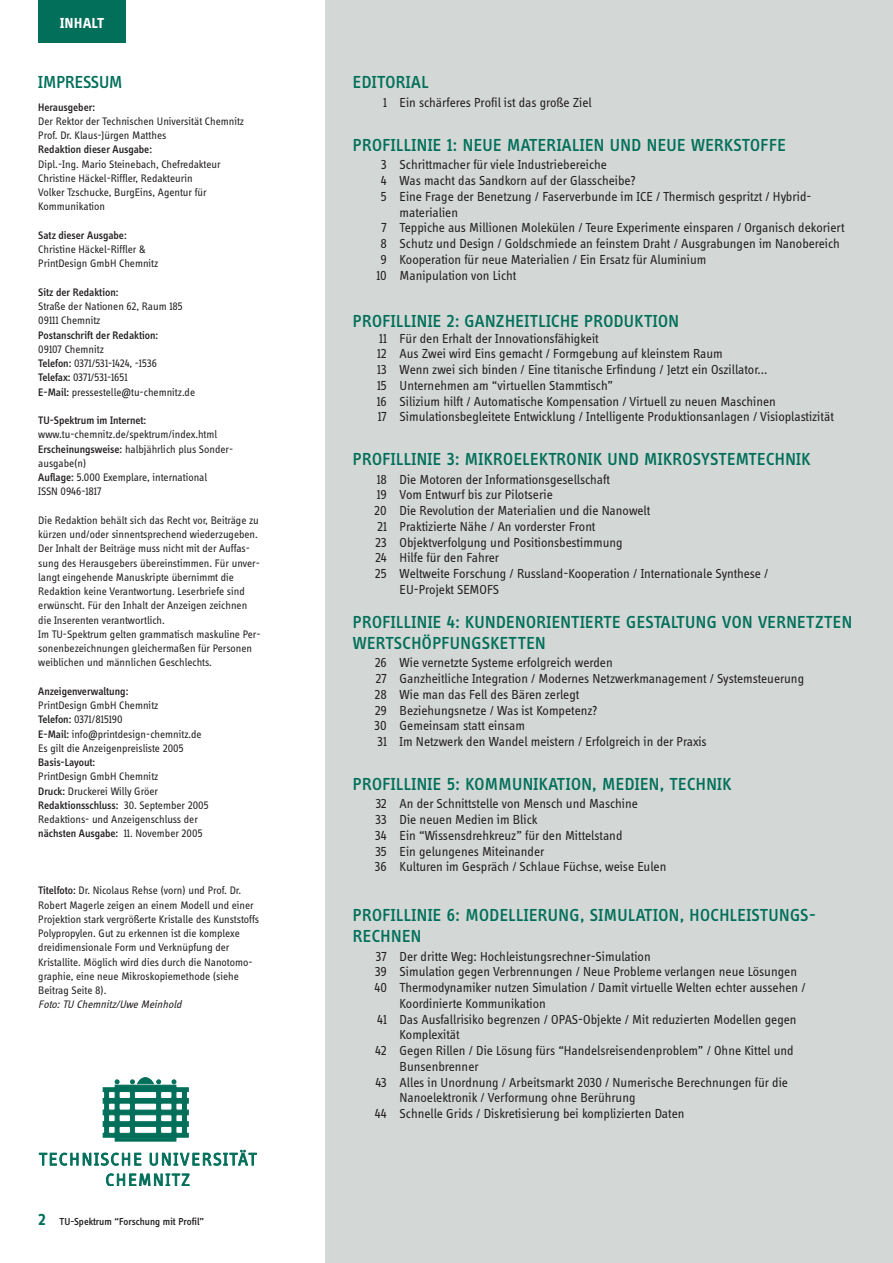
<style>
.page{position:relative;width:893px;height:1263px;background:#fff}
.page>*{position:absolute;margin:0;border:0;box-sizing:border-box;transform-origin:0 0}
.t1{font:500 18px/21px "Info Disp";letter-spacing:.025em;color:#016f5a}
.t2{font:500 18px "Info Disp";letter-spacing:-.01em;color:#016f5a}
.t3{font:700 15px "Info Disp";letter-spacing:.045em;color:#fff}
.t4{font:13.5px/15.8px "Info Disp";color:#231f20}
.t5{font:11.25px/14.2px "Info Disp";color:#231f20}
.t6{font:500 11.25px "Info Disp";color:#231f20}
.t7{font:italic 11.25px "Info Disp";color:#231f20}
.t8{font:500 10.5px "Info Disp";color:#231f20}
.s1{font-weight:500}
.s2{font-weight:700;font-size:16.5px;color:#016f5a}
</style>
<div class="page">
<div style="left:325px;top:0;width:567px;height:1263px;background:#d3d8d6"></div>
<svg style="left:103px;top:1077px;width:85px;height:64px"></svg>
<svg style="left:39px;top:1150px;width:218px;height:36px"></svg>
<div style="left:38px;top:0;width:87px;height:43px;background:#016f5a"></div>
<p class="t3" style="left:60px;top:18px;width:45px">INHALT</p>
<h1 class="t2" style="left:38px;top:75px;width:86px">IMPRESSUM</h1>
<p class="t6" style="left:38px;top:103px;width:58px">Herausgeber:</p>
<p class="t5" style="left:38px;top:115px;width:207px">Der Rektor der Technischen Universität Chemnitz<br>Prof. Dr. Klaus-Jürgen Matthes</p>
<p class="t6" style="left:38px;top:145px;width:115px">Redaktion dieser Ausgabe:</p>
<p class="t5" style="left:38px;top:158px;width:184px">Dipl.-Ing. Mario Steinebach, Chefredakteur Christine Häckel-Riffler, Redakteurin Volker Tzschucke, BurgEins, Agentur für Kommunikation</p>
<p class="t6" style="left:38px;top:231px;width:90px">Satz dieser Ausgabe:</p>
<p class="t5" style="left:38px;top:243px;width:122px">Christine Häckel-Riffler &amp;<br>PrintDesign GmbH Chemnitz</p>
<p class="t6" style="left:38px;top:288px;width:82px">Sitz der Redaktion:</p>
<p class="t5" style="left:38px;top:300px;width:146px">Straße der Nationen 62, Raum 185<br>09111 Chemnitz</p>
<p class="t6" style="left:38px;top:331px;width:121px">Postanschrift der Redaktion:</p>
<p class="t5" style="left:38px;top:343px;width:158px">09107 Chemnitz<br><span class="s1">Telefon:</span> 0371/531-1424, -1536<br><span class="s1">Telefax:</span> 0371/531-1651<br><span class="s1">E-Mail:</span> pressestelle@tu-chemnitz.de</p>
<p class="t6" style="left:38px;top:416px;width:110px">TU-Spektrum im Internet:</p>
<p class="t5" style="left:38px;top:429px;width:196px">www.tu-chemnitz.de/spektrum/index.html<br><span class="s1">Erscheinungsweise:</span> halbjährlich plus Sonder&shy;ausgabe(n)<br><span class="s1">Auflage:</span> 5.000 Exemplare, international<br>ISSN 0946-1817</p>
<p class="t5" style="left:38px;top:514px;width:224px">Die Redaktion behält sich das Recht vor, Beiträge zu kürzen und/oder sinnentsprechend wiederzugeben.<br>Der Inhalt der Beiträge muss nicht mit der Auffas&shy;sung des Herausgebers übereinstimmen. Für unver&shy;langt eingehende Manuskripte übernimmt die Redaktion keine Verantwortung. Leserbriefe sind erwünscht. Für den Inhalt der Anzeigen zeichnen die Inserenten verantwortlich.<br>Im TU-Spektrum gelten grammatisch maskuline Per&shy;sonenbezeichnungen gleichermaßen für Personen weiblichen und männlichen Geschlechts.</p>
<p class="t6" style="left:38px;top:687px;width:92px">Anzeigenverwaltung:</p>
<p class="t5" style="left:38px;top:699px;width:165px">PrintDesign GmbH Chemnitz<br><span class="s1">Telefon:</span> 0371/815190<br><span class="s1">E-Mail:</span> info@printdesign-chemnitz.de<br>Es gilt die Anzeigenpreisliste 2005</p>
<p class="t6" style="left:38px;top:758px;width:59px">Basis-Layout:</p>
<p class="t5" style="left:38px;top:771px;width:172px">PrintDesign GmbH Chemnitz<br><span class="s1">Druck:</span> Druckerei Willy Gröer <span class="s1">Redaktionsschluss:</span> 30. September 2005<br>Redaktions- und Anzeigenschluss der <span class="s1">nächsten Ausgabe:</span> 11. November 2005</p>
<p class="t5" style="left:38px;top:885px;width:222px"><span class="s1">Titelfoto:</span> Dr. Nicolaus Rehse (vorn) und Prof. Dr.<br>Robert Magerle zeigen an einem Modell und einer Projektion stark vergrößerte Kristalle des Kunststoffs Polypropylen. Gut zu erkennen ist die komplexe dreidimensionale Form und Verknüpfung der Kristallite. Möglich wird dies durch die Nanotomo&shy;graphie, eine neue Mikroskopiemethode (siehe Beitrag Seite 8).</p>
<p class="t7" style="left:38px;top:1000px;width:147px">Foto:TU Chemnitz/Uwe Meinhold</p>
<p class="t8" style="left:38px;top:1217px;width:167px"><span class="s2">2</span> TU-Spektrum “Forschung mit Profil”</p>
<h1 class="t1" style="left:353px;top:74px;width:77px">EDITORIAL</h1>
<p class="t4" style="left:383px;top:96px;width:210px">1 Ein schärferes Profil ist das große Ziel</p>
<h1 class="t1" style="left:353px;top:136px;width:434px">PROFILLINIE 1: NEUE MATERIALIEN UND NEUE WERKSTOFFE</h1>
<p class="t4" style="left:381px;top:158px;width:227px">3 Schrittmacher für viele Industriebereiche</p>
<p class="t4" style="left:381px;top:174px;width:256px">4 Was macht das Sandkorn auf der Glasscheibe?</p>
<p class="t4" style="left:380px;top:190px;width:432px">5 Eine Frage der Benetzung / Faserverbunde im ICE / Thermisch gespritzt / Hybrid-</p>
<p class="t4" style="left:399px;top:205px;width:60px">materialien</p>
<p class="t4" style="left:381px;top:221px;width:465px">7 Teppiche aus Millionen Molekülen / Teure Experimente einsparen / Organisch dekoriert</p>
<p class="t4" style="left:380px;top:237px;width:461px">8 Schutz und Design / Goldschmiede an feinstem Draht / Ausgrabungen im Nanobereich</p>
<p class="t4" style="left:380px;top:253px;width:327px">9 Kooperation für neue Materialien / Ein Ersatz für Aluminium</p>
<p class="t4" style="left:376px;top:268px;width:141px">10 Manipulation von Licht</p>
<h1 class="t1" style="left:353px;top:312px;width:328px">PROFILLINIE 2: GANZHEITLICHE PRODUKTION</h1>
<p class="t4" style="left:377px;top:331px;width:458px">11 Für den Erhalt der Innovationsfähigkeit<br>12 Aus Zwei wird Eins gemacht / Formgebung auf kleinstem Raum<br>13 Wenn zwei sich binden / Eine titanische Erfindung / Jetzt ein Oszillator...<br>15 Unternehmen am “virtuellen Stammtisch”<br>16 Silizium hilft / Automatische Kompensation / Virtuell zu neuen Maschinen<br>17 Simulationsbegleitete Entwicklung / Intelligente Produktionsanlagen / Visioplastizität</p>
<h1 class="t1" style="left:353px;top:450px;width:459px">PROFILLINIE 3: MIKROELEKTRONIK UND MIKROSYSTEMTECHNIK</h1>
<p class="t4" style="left:377px;top:472px;width:235px">18 Die Motoren der Informationsgesellschaft</p>
<p class="t4" style="left:377px;top:488px;width:177px">19 Vom Entwurf bis zur Pilotserie</p>
<p class="t4" style="left:374px;top:504px;width:277px">20 Die Revolution der Materialien und die Nanowelt</p>
<p class="t4" style="left:377px;top:520px;width:220px">21 Praktizierte Nähe / An vorderster Front</p>
<p class="t4" style="left:375px;top:535px;width:249px">23 Objektverfolgung und Positionsbestimmung</p>
<p class="t4" style="left:375px;top:551px;width:125px">24 Hilfe für den Fahrer</p>
<p class="t4" style="left:375px;top:567px;width:395px">25 Weltweite Forschung / Russland-Kooperation / Internationale Synthese /</p>
<p class="t4" style="left:399px;top:583px;width:101px">EU-Projekt SEMOFS</p>
<h1 class="t1" style="left:353px;top:613px;width:501px">PROFILLINIE 4: KUNDENORIENTIERTE GESTALTUNG VON VERNETZTEN<br>WERTSCHÖPFUNGSKETTEN</h1>
<p class="t4" style="left:374px;top:656px;width:431px">26 Wie vernetzte Systeme erfolgreich werden<br>27 Ganzheitliche Integration / Modernes Netzwerkmanagement / Systemsteuerung 28 Wie man das Fell des Bären zerlegt<br>29 Beziehungsnetze / Was ist Kompetenz?<br>30 Gemeinsam statt einsam<br>31 Im Netzwerk den Wandel meistern / Erfolgreich in der Praxis</p>
<h1 class="t1" style="left:353px;top:775px;width:380px">PROFILLINIE 5: KOMMUNIKATION, MEDIEN, TECHNIK</h1>
<p class="t4" style="left:374px;top:797px;width:293px">32 An der Schnittstelle von Mensch und Maschine<br>33 Die neuen Medien im Blick<br>34 Ein “Wissensdrehkreuz” für den Mittelstand<br>35 Ein gelungenes Miteinander<br>36 Kulturen im Gespräch / Schlaue Füchse, weise Eulen</p>
<h1 class="t1" style="left:353px;top:906px;width:464px">PROFILLINIE 6: MODELLIERUNG, SIMULATION, HOCHLEISTUNGS-<br>RECHNEN</h1>
<p class="t4" style="left:375px;top:949px;width:276px">37 Der dritte Weg: Hochleistungsrechner-Simulation</p>
<p class="t4" style="left:375px;top:965px;width:424px">39 Simulation gegen Verbrennungen / Neue Probleme verlangen neue Lösungen</p>
<p class="t4" style="left:374px;top:981px;width:433px">40 Thermodynamiker nutzen Simulation / Damit virtuelle Welten echter aussehen /</p>
<p class="t4" style="left:399px;top:997px;width:148px">Koordinierte Kommunikation</p>
<p class="t4" style="left:377px;top:1012px;width:421px">41 Das Ausfallrisiko begrenzen / OPAS-Objekte / Mit reduzierten Modellen gegen</p>
<p class="t4" style="left:399px;top:1028px;width:61px">Komplexität</p>
<p class="t4" style="left:375px;top:1044px;width:420px">42 Gegen Rillen / Die Lösung fürs “Handelsreisendenproblem” / Ohne Kittel und</p>
<p class="t4" style="left:399px;top:1060px;width:81px">Bunsenbrenner</p>
<p class="t4" style="left:375px;top:1075px;width:414px">43 Alles in Unordnung / Arbeitsmarkt 2030 / Numerische Berechnungen für die</p>
<p class="t4" style="left:399px;top:1091px;width:237px">Nanoelektronik / Verformung ohne Berührung</p>
<p class="t4" style="left:375px;top:1107px;width:311px">44 Schnelle Grids / Diskretisierung bei komplizierten Daten</p>
</div>
